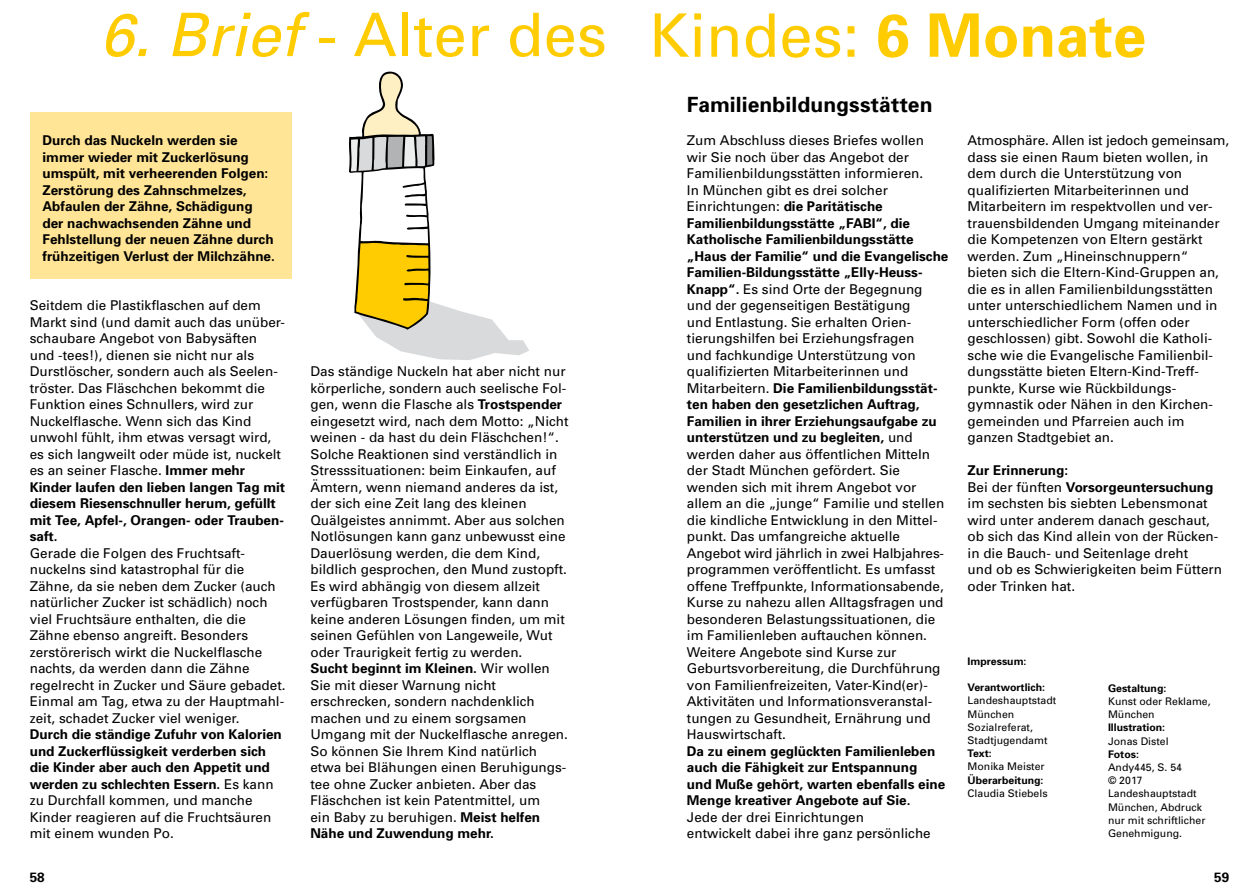
<style>
.page{position:relative;width:1259px;height:893px;background:#fff}
.page>*{position:absolute;margin:0;border:0;box-sizing:border-box;transform-origin:0 0}
.t1{font:60px "Univers";color:#fecc00}
.t2{font:700 21px "Univers";letter-spacing:.005em;color:#000}
.t3{font:13.5px/16.5px "Univers";color:#000}
.t4{font:700 13.5px/16.5px "Univers";color:#000}
.t5{font:10.5px/13.2px "Univers";color:#000}
.t6{font:700 10.5px "Univers";color:#000}
.s1{font-style:italic}
.s2{font-weight:700}
</style>
<div class="page">
<div style="left:30px;top:112px;width:261px;height:166px;background:#ffe595"></div>
<svg style="left:349px;top:71px;width:180px;height:289px"></svg>
<h1 class="t1" style="left:100px;top:-3px;width:508px"><span class="s1">6. Brief</span> - Alter des</h1>
<h3 class="t4" style="left:43px;top:132px;width:234px">Durch das Nuckeln werden sie immer wieder mit Zuckerlösung umspült, mit verheerenden Folgen:<br>Zerstörung des Zahnschmelzes,<br>Abfaulen der Zähne, Schädigung der nachwachsenden Zähne und<br>Fehlstellung der neuen Zähne durch frühzeitigen Verlust der Milchzähne.</h3>
<p class="t3" style="left:30px;top:297px;width:257px">Seitdem die Plastikflaschen auf dem Markt sind (und damit auch das unüber&shy;schaubare Angebot von Babysäften<br>und -tees!), dienen sie nicht nur als Durstlöscher, sondern auch als Seelen&shy;tröster. Das Fläschchen bekommt die Funktion eines Schnullers, wird zur Nuckelflasche. Wenn sich das Kind unwohl fühlt, ihm etwas versagt wird, es sich langweilt oder müde ist, nuckelt es an seiner Flasche. <span class="s2">Immer mehr Kinder laufen den lieben langen Tag mit diesem Riesenschnuller herum, gefüllt mit Tee, Apfel-, Orangen- oder Trauben&shy;saft.<br></span>Gerade die Folgen des Fruchtsaft&shy;nuckelns sind katastrophal für die Zähne, da sie neben dem Zucker (auch natürlicher Zucker ist schädlich) noch viel Fruchtsäure enthalten, die die Zähne ebenso angreift. Besonders zerstörerisch wirkt die Nuckelflasche nachts, da werden dann die Zähne regelrecht in Zucker und Säure gebadet.<br>Einmal am Tag, etwa zu der Hauptmahl&shy;zeit, schadet Zucker viel weniger.<br><span class="s2">Durch die ständige Zufuhr von Kalorien und Zuckerflüssigkeit verderben sich die Kinder aber auch den Appetit und werden zu schlechten Essern.</span> Es kann zu Durchfall kommen, und manche Kinder reagieren auf die Fruchtsäuren mit einem wunden Po.</p>
<p class="t3" style="left:310px;top:363px;width:260px">Das ständige Nuckeln hat aber nicht nur körperliche, sondern auch seelische Fol&shy;gen, wenn die Flasche als <span class="s2">Trostspender </span>eingesetzt wird, nach dem Motto: „Nicht weinen - da hast du dein Fläschchen!“.<br>Solche Reaktionen sind verständlich in Stresssituationen: beim Einkaufen, auf Ämtern, wenn niemand anderes da ist, der sich eine Zeit lang des kleinen Quälgeistes annimmt. Aber aus solchen Notlösungen kann ganz unbewusst eine Dauerlösung werden, die dem Kind, bildlich gesprochen, den Mund zustopft.<br>Es wird abhängig von diesem allzeit verfügbaren Trostspender, kann dann keine anderen Lösungen finden, um mit seinen Gefühlen von Langeweile, Wut oder Traurigkeit fertig zu werden.<br><span class="s2">Sucht beginnt im Kleinen.</span> Wir wollen Sie mit dieser Warnung nicht erschrecken, sondern nachdenklich machen und zu einem sorgsamen Umgang mit der Nuckelflasche anregen.<br>So können Sie Ihrem Kind natürlich etwa bei Blähungen einen Beruhigungs&shy;tee ohne Zucker anbieten. Aber das Fläschchen ist kein Patentmittel, um<br>ein Baby zu beruhigen. <span class="s2">Meist helfen Nähe und Zuwendung mehr.</span></p>
<h1 class="t1" style="left:649px;top:-2px;width:498px">Kindes: <span class="s2">6 Monate</span></h1>
<h3 class="t2" style="left:687px;top:91px;width:247px">Familienbildungsstätten</h3>
<p class="t3" style="left:687px;top:132px;width:263px">Zum Abschluss dieses Briefes wollen<br>wir Sie noch über das Angebot der Familienbildungsstätten informieren.<br>In München gibt es drei solcher Einrichtungen: <span class="s2">die Paritätische Familienbildungsstätte „FABI“, die Katholische Familienbildungsstätte „Haus der Familie“ und die Evangelische Familien-Bildungsstätte „Elly-Heuss-Knapp“.</span> Es sind Orte der Begegnung und der gegenseitigen Bestätigung<br>und Entlastung. Sie erhalten Orien&shy;tierungshilfen bei Erziehungsfragen<br>und fachkundige Unterstützung von qualifizierten Mitarbeiterinnen und Mitarbeitern. <span class="s2">Die Familienbildungsstät&shy;ten haben den gesetzlichen Auftrag, Familien in ihrer Erziehungsaufgabe zu unterstützen und zu begleiten,</span> und werden daher aus öffentlichen Mitteln der Stadt München gefördert. Sie wenden sich mit ihrem Angebot vor allem an die „junge“ Familie und stellen die kindliche Entwicklung in den Mittel&shy;punkt. Das umfangreiche aktuelle Angebot wird jährlich in zwei Halbjahres&shy;programmen veröffentlicht. Es umfasst offene Treffpunkte, Informationsabende, Kurse zu nahezu allen Alltagsfragen und besonderen Belastungssituationen, die im Familienleben auftauchen können.<br>Weitere Angebote sind Kurse zur Geburtsvorbereitung, die Durchführung von Familienfreizeiten, Vater-Kind(er)- Aktivitäten und Informationsveranstal&shy;tungen zu Gesundheit, Ernährung und Hauswirtschaft.<br><span class="s2">Da zu einem geglückten Familienleben auch die Fähigkeit zur Entspannung<br>und Muße gehört, warten ebenfalls eine Menge kreativer Angebote auf Sie.<br></span>Jede der drei Einrichtungen<br>entwickelt dabei ihre ganz persönliche</p>
<p class="t3" style="left:967px;top:132px;width:263px">Atmosphäre. Allen ist jedoch gemeinsam, dass sie einen Raum bieten wollen, in dem durch die Unterstützung von qualifizierten Mitarbeiterinnen und Mitarbeitern im respektvollen und ver&shy;trauensbildenden Umgang miteinander die Kompetenzen von Eltern gestärkt werden. Zum „Hineinschnuppern“ bieten sich die Eltern-Kind-Gruppen an, die es in allen Familienbildungsstätten unter unterschiedlichem Namen und in unterschiedlicher Form (offen oder geschlossen) gibt. Sowohl die Katholi&shy;sche wie die Evangelische Familienbil&shy;dungsstätte bieten Eltern-Kind-Treff&shy;punkte, Kurse wie Rückbildungs&shy;gymnastik oder Nähen in den Kirchen&shy;gemeinden und Pfarreien auch im ganzen Stadtgebiet an.</p>
<h3 class="t4" style="left:967px;top:462px;width:102px">Zur Erinnerung:</h3>
<p class="t3" style="left:967px;top:478px;width:256px">Bei der fünften <span class="s2">Vorsorgeuntersuchung </span>im sechsten bis siebten Lebensmonat wird unter anderem danach geschaut, ob sich das Kind allein von der Rücken&shy;in die Bauch- und Seitenlage dreht<br>und ob es Schwierigkeiten beim Füttern oder Trinken hat.</p>
<h3 class="t6" style="left:967px;top:654px;width:60px">Impressum:</h3>
<p class="t5" style="left:967px;top:681px;width:90px"><span class="s2">Verantwortlich:<br></span>Landeshauptstadt<br>München<br>Sozialreferat,<br>Stadtjugendamt<br><span class="s2">Text:<br></span>Monika Meister<br><span class="s2">Überarbeitung:<br></span>Claudia Stiebels</p>
<p class="t5" style="left:1108px;top:681px;width:104px"><span class="s2">Gestaltung:<br></span>Kunst oder Reklame,<br>München<br><span class="s2">Illustration:<br></span>Jonas Distel<br><span class="s2">Fotos:<br></span>Andy445, S. 54<br>© 2017<br>Landeshauptstadt<br>München, Abdruck nur mit schriftlicher<br>Genehmigung.</p>
<p class="t4" style="left:30px;top:869px;width:17px">58</p>
<p class="t4" style="left:1214px;top:869px;width:17px">59</p>
</div>
